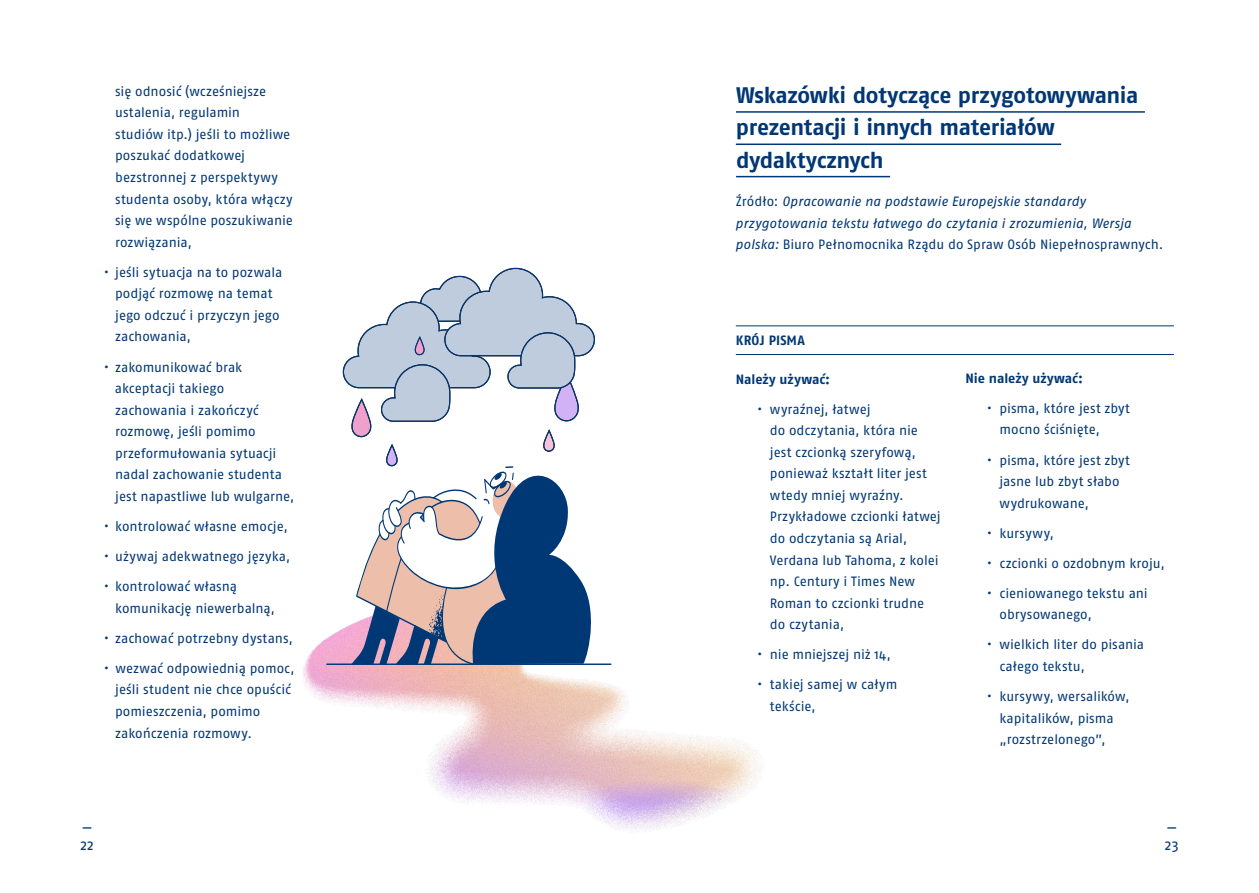
<style>
.page{position:relative;width:1259px;height:893px;background:#fff}
.page>*{position:absolute;margin:0;border:0;box-sizing:border-box;transform-origin:0 0}
.t1{font:700 22.5px/32.4px "Fago Pro";letter-spacing:-.015em;color:#013775}
.t2{font:15px/17.2px "Fago Pro";color:#013775}
.t3{font:13.5px/21.6px "Fago Pro";color:#013775}
.t4{font:italic 13.5px/21.6px "Fago Pro";letter-spacing:.005em;color:#013775}
.t5{font:700 13.5px "Fago Pro";color:#013775}
.t6{font:13.5px "Fago Pro";letter-spacing:.03em;color:#013775}
.s1{font-style:normal}
</style>
<div class="page">
<img style="left:303px;top:629px;width:459px;height:203px">
<hr style="left:736px;top:111px;width:409px;height:2px;background:#013775">
<hr style="left:736px;top:144px;width:325px;height:1px;background:#013775">
<hr style="left:736px;top:176px;width:154px;height:1px;background:#013775">
<hr style="left:736px;top:325px;width:438px;height:1px;background:#013775">
<hr style="left:736px;top:354px;width:438px;height:1px;background:#013775">
<hr style="left:326px;top:663px;width:285px;height:2px;background:#003875">
<svg style="left:342px;top:267px;width:256px;height:397px"></svg>
<p class="t3" style="left:115px;top:80px;width:179px">się odnosić (wcześniejsze ustalenia, regulamin<br>studiów itp.) jeśli to możliwe poszukać dodatkowej bezstronnej z perspektywy studenta osoby, która włączy się we wspólne poszukiwanie rozwiązania,</p>
<p class="t3" style="left:115px;top:261px;width:169px;text-indent:-11px">• jeśli sytuacja na to pozwala podjąć rozmowę na temat jego odczuć i przyczyn jego zachowania,</p>
<p class="t3" style="left:115px;top:356px;width:181px;text-indent:-11px">• zakomunikować brak akceptacji takiego zachowania i zakończyć rozmowę, jeśli pomimo przeformułowania sytuacji nadal zachowanie studenta jest napastliwe lub wulgarne,</p>
<p class="t3" style="left:104px;top:515px;width:185px">• kontrolować własne emocje,</p>
<p class="t3" style="left:104px;top:546px;width:188px">• używaj adekwatnego języka,</p>
<p class="t3" style="left:115px;top:576px;width:161px;text-indent:-11px">• kontrolować własną komunikację niewerbalną,</p>
<p class="t3" style="left:104px;top:627px;width:190px">• zachować potrzebny dystans,</p>
<p class="t3" style="left:115px;top:657px;width:181px;text-indent:-11px">• wezwać odpowiednią pomoc, jeśli student nie chce opuścić pomieszczenia, pomimo zakończenia rozmowy.</p>
<p class="t1" style="left:736px;top:79px;width:404px">Wskazówki dotyczące przygotowywania prezentacji i innych materiałów dydaktycznych</p>
<p class="t4" style="left:735px;top:191px;width:430px"><span class="s1">Źródło:</span> Opracowanie na podstawie Europejskie standardy przygotowania tekstu łatwego do czytania i zrozumienia, Wersja polska: <span class="s1">Biuro Pełnomocnika Rządu do Spraw Osób Niepełnosprawnych.</span></p>
<p class="t5" style="left:736px;top:332px;width:70px">KRÓJ PISMA</p>
<p class="t5" style="left:736px;top:371px;width:96px">Należy używać:</p>
<p class="t3" style="left:770px;top:398px;width:172px;text-indent:-13px">• wyraźnej, łatwej<br>do odczytania, która nie jest czcionką szeryfową, ponieważ kształt liter jest wtedy mniej wyraźny.<br>Przykładowe czcionki łatwej do odczytania są Arial,<br>Verdana lub Tahoma, z kolei np. Century i Times New<br>Roman to czcionki trudne do czytania,</p>
<p class="t3" style="left:757px;top:644px;width:135px">• nie mniejszej niż 14,</p>
<p class="t3" style="left:770px;top:674px;width:129px;text-indent:-13px">• takiej samej w całym tekście,</p>
<p class="t5" style="left:965px;top:370px;width:119px">Nie należy używać:</p>
<p class="t3" style="left:999px;top:397px;width:132px;text-indent:-13px">• pisma, które jest zbyt mocno ściśnięte,</p>
<p class="t3" style="left:999px;top:449px;width:132px;text-indent:-13px">• pisma, które jest zbyt jasne lub zbyt słabo wydrukowane,</p>
<p class="t6" style="left:986px;top:525px;width:69px">• kursywy,</p>
<p class="t3" style="left:986px;top:552px;width:179px">• czcionki o ozdobnym kroju,</p>
<p class="t3" style="left:999px;top:582px;width:150px;text-indent:-13px">• cieniowanego tekstu ani obrysowanego,</p>
<p class="t3" style="left:999px;top:634px;width:146px;text-indent:-13px">• wielkich liter do pisania całego tekstu,</p>
<p class="t3" style="left:999px;top:686px;width:132px;text-indent:-13px">• kursywy, wersalików, kapitalików, pisma „rozstrzelonego”,</p>
<p class="t2" style="left:80px;top:819px;width:15px">—<br>22</p>
<p class="t2" style="left:1164px;top:819px;width:15px">—<br>23</p>
</div>
